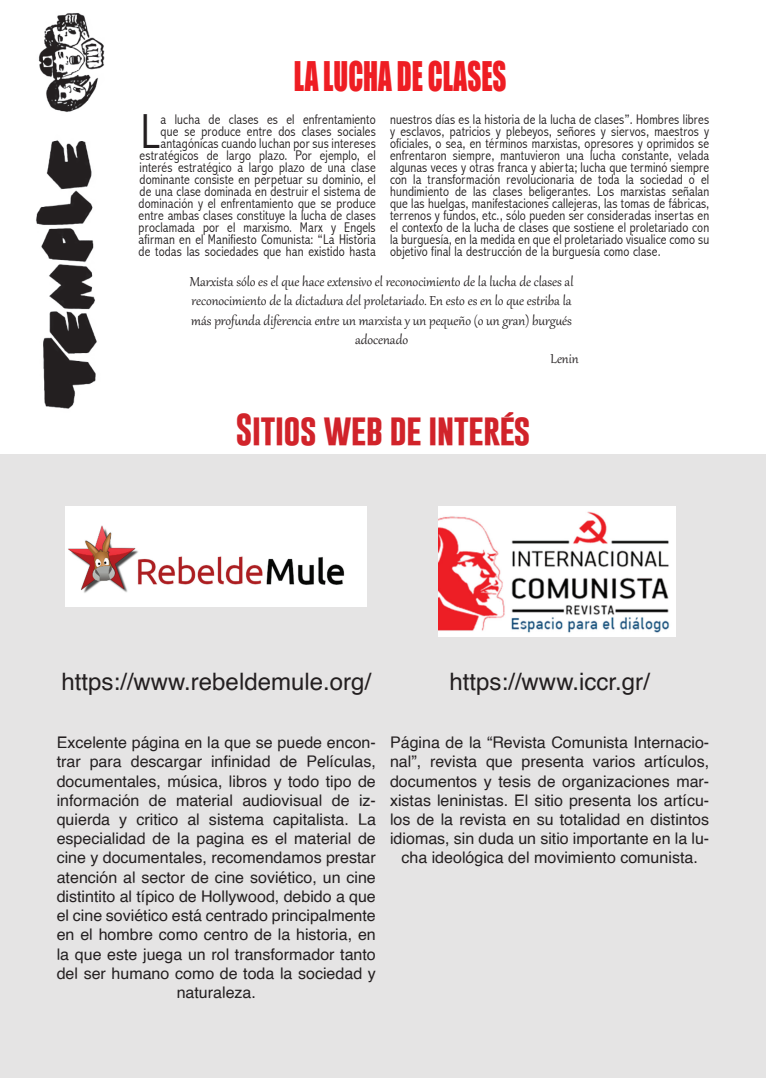
<style>
.page{position:relative;width:766px;height:1078px;background:#fff}
.page>*{position:absolute;margin:0;border:0;box-sizing:border-box;transform-origin:0 0}
.t1{font:300 condensed 49.2px "Abadi";color:#231f20}
.t2{font:37.5px "Impact";color:#ee1d23;scale:.72 1}
.t3{font:700 32.3px "Gobold";letter-spacing:-.025em;color:#d1232a}
.t4{font:24px "Helvetica";color:#231f20}
.t5{font:16px/19.2px "Helvetica";color:#231f20;text-align:center}
.t6{font:16px "Gabriola";color:#231f20}
.t7{font:300 condensed 14px/12px "Abadi";letter-spacing:.01em;color:#231f20;text-align:right}
</style>
<div class="page">
<div style="left:0;top:454px;width:765px;height:623px;background:#e5e4e4"></div>
<img style="left:36px;top:13px;width:69px;height:396px">
<img style="left:65px;top:506px;width:301px;height:100px">
<img style="left:438px;top:506px;width:237px;height:130px">
<h2 class="t2" style="left:294px;top:47px;width:297px">LA LUCHA DE CLASES</h2>
<p class="t7" style="left:139px;top:113px;width:238px">a lucha de clases es el enfrentamiento<br>que se produce entre dos clases sociales antagónicas cuando luchan por sus intereses estratégicos de largo plazo. Por ejemplo, el interés estratégico a largo plazo de una clase dominante consiste en perpetuar su dominio, el de una clase dominada en destruir el sistema de dominación y el enfrentamiento que se produce entre ambas clases constituye la lucha de clases proclamada por el marxismo. Marx y Engels afirman en el Manifiesto Comunista: “La Historia de todas las sociedades que han existido hasta</p>
<p class="t7" style="left:390px;top:113px;width:320px;text-align:justify">nuestros días es la historia de la lucha de clases”. Hombres libres y esclavos, patricios y plebeyos, señores y siervos, maestros y oficiales, o sea, en términos marxistas, opresores y oprimidos se enfrentaron siempre, mantuvieron una lucha constante, velada algunas veces y otras franca y abierta; lucha que terminó siempre con la transformación revolucionaria de toda la sociedad o el hundimiento de las clases beligerantes. Los marxistas señalan que las huelgas, manifestaciones callejeras, las tomas de fábricas, terrenos y fundos, etc., sólo pueden ser consideradas insertas en el contexto de la lucha de clases que sostiene el proletariado con la burguesía, en la medida en que el proletariado visualice como su objetivo final la destrucción de la burguesía como clase.</p>
<h1 class="t1" style="left:141px;top:103px;width:21px">L</h1>
<p class="t6" style="left:190px;top:271px;width:385px">Marxista sólo es el que hace extensivo el reconocimiento de la lucha de clases al</p>
<p class="t6" style="left:191px;top:290px;width:381px">reconocimiento de la dictadura del proletariado. En esto es en lo que estriba la</p>
<p class="t6" style="left:191px;top:309px;width:382px">más profunda diferencia entre un marxista y un pequeño (o un gran) burgués</p>
<p class="t6" style="left:355px;top:329px;width:55px">adocenado</p>
<p class="t6" style="left:550px;top:348px;width:30px">Lenin</p>
<h3 class="t3" style="left:235px;top:408px;width:296px">SITIOS WEB DE INTERÉS</h3>
<h3 class="t4" style="left:61px;top:663px;width:311px">https://www.rebeldemule.org/</h3>
<h3 class="t4" style="left:449px;top:663px;width:202px">https://www.iccr.gr/</h3>
<p class="t5" style="left:57px;top:733px;width:320px">Excelente página en la que se puede encon&shy;trar para descargar infinidad de Películas, documentales, música, libros y todo tipo de información de material audiovisual de iz&shy;quierda y critico al sistema capitalista. La especialidad de la pagina es el material de cine y documentales, recomendamos prestar atención al sector de cine soviético, un cine distintito al típico de Hollywood, debido a que el cine soviético está centrado principalmente en el hombre como centro de la historia, en la que este juega un rol transformador tanto del ser humano como de toda la sociedad y naturaleza.</p>
<p class="t5" style="left:390px;top:733px;width:320px">Página de la “Revista Comunista Internacio&shy;nal”, revista que presenta varios artículos, documentos y tesis de organizaciones mar&shy;xistas leninistas. El sitio presenta los artícu&shy;los de la revista en su totalidad en distintos idiomas, sin duda un sitio importante en la lu&shy;cha ideológica del movimiento comunista.</p>
</div>
